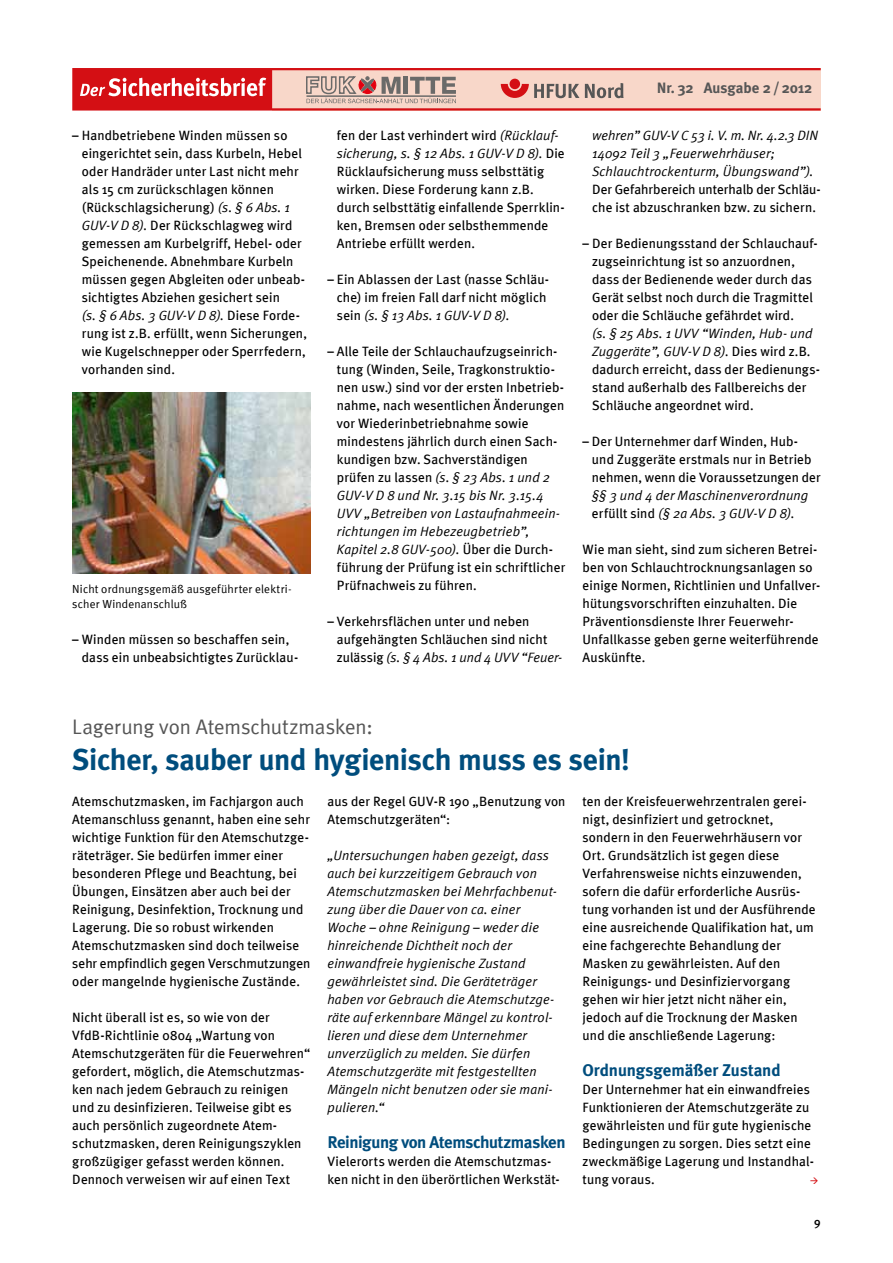
<style>
.page{position:relative;width:893px;height:1263px;background:#fff}
.page>*{position:absolute;margin:0;border:0;box-sizing:border-box;transform-origin:0 0}
.t1{font:700 30px "Meta Plus";letter-spacing:-.01em;color:#004d7d}
.t2{font:21px "Meta Plus Normal";letter-spacing:-.01em;color:#565656}
.t3{font:700 16.95px "Meta Plus";letter-spacing:-.015em;color:#004d7d}
.t4{font:700 15px "Meta Plus";color:#565656}
.t5{font:13.5px/18px "Meta Plus";letter-spacing:.01em;color:#000}
.t6{font:italic 13.5px/18px "Meta Plus Normal";letter-spacing:.015em;color:#000}
.t7{font:500 12px "Meta Plus";color:#000}
.t8{font:11.7px/15px "Meta Plus Normal";letter-spacing:.015em;color:#000}
.s1{font-family:"Meta Plus Normal";font-style:italic}
.s2{font-family:"Meta Plus";font-style:normal}
</style>
<div class="page">
<svg style="left:72px;top:68px;width:749px;height:43px;background:#e2928b"></svg>
<img style="left:72px;top:392px;width:238px;height:182px">
<p class="t5" style="left:82px;top:127px;width:225px;text-indent:-10px">– Handbetriebene Winden müssen so eingerichtet sein, dass Kurbeln, Hebel oder Handräder unter Last nicht mehr als 15 cm zurückschlagen können (Rückschlagsicherung) <span class="s1">(s. § 6 Abs. 1<br>GUV-V D 8).</span> Der Rückschlagweg wird gemessen am Kurbelgriff, Hebel- oder Speichenende. Abnehmbare Kurbeln müssen gegen Abgleiten oder unbeab&shy;sichtigtes Abziehen gesichert sein</p>
<p class="t6" style="left:82px;top:306px;width:220px">(s. § 6 Abs. 3 GUV-V D 8). <span class="s2">Diese Forde-</span></p>
<p class="t5" style="left:82px;top:324px;width:227px;text-align:justify">rung ist z.B. erfüllt, wenn Sicherungen, wie Kugelschnepper oder Sperrfedern, vorhanden sind.</p>
<p class="t8" style="left:72px;top:582px;width:221px">Nicht ordnungsgemäß ausgeführter elektri&shy;scher Windenanschluß</p>
<p class="t5" style="left:82px;top:630px;width:218px;text-indent:-10px">– Winden müssen so beschaffen sein, dass ein unbeabsichtigtes Zurücklau-</p>
<p class="t5" style="left:337px;top:126px;width:223px">fen der Last verhindert wird <span class="s1">(Rücklauf-</span></p>
<p class="t6" style="left:337px;top:144px;width:229px">sicherung, s. § 12 Abs. 1 GUV-V D 8). <span class="s2">Die</span></p>
<p class="t5" style="left:337px;top:162px;width:229px">Rücklaufsicherung muss selbsttätig wirken. Diese Forderung kann z.B. durch selbsttätig einfallende Sperrklin&shy;ken, Bremsen oder selbsthemmende Antriebe erfüllt werden.</p>
<p class="t5" style="left:327px;top:270px;width:223px;text-align:center">– Ein Ablassen der Last (nasse Schläu&shy;che) im freien Fall darf nicht möglich</p>
<p class="t6" style="left:337px;top:306px;width:174px"><span class="s2">sein</span> (s. § 13 Abs. 1 GUV-V D 8).</p>
<p class="t5" style="left:337px;top:342px;width:229px;text-indent:-10px">– Alle Teile der Schlauchaufzugseinrich&shy;tung (Winden, Seile, Tragkonstruktio&shy;nen usw.) sind vor der ersten Inbetrieb&shy;nahme, nach wesentlichen Änderungen vor Wiederinbetriebnahme sowie mindestens jährlich durch einen Sach&shy;kundigen bzw. Sachverständigen</p>
<p class="t6" style="left:337px;top:468px;width:225px"><span class="s2">prüfen zu lassen</span> (s. § 23 Abs. 1 und 2<br>GUV-V D 8 und Nr. 3.15 bis Nr. 3.15.4<br>UVV „Betreiben von Lastaufnahmeein&shy;richtungen im Hebezeugbetrieb”, Kapitel 2.8 GUV-500). <span class="s2">Über die Durch-</span></p>
<p class="t5" style="left:337px;top:558px;width:230px">führung der Prüfung ist ein schriftlicher<br>Prüfnachweis zu führen.</p>
<p class="t5" style="left:337px;top:612px;width:212px;text-indent:-10px">– Verkehrsflächen unter und neben aufgehängten Schläuchen sind nicht</p>
<p class="t6" style="left:337px;top:648px;width:227px"><span class="s2">zulässig</span> (s. § 4 Abs. 1 und 4 UVV “Feuer-</p>
<p class="t4" style="left:657px;top:79px;width:157px">Nr. 32 Ausgabe 2/2012</p>
<p class="t6" style="left:592px;top:126px;width:227px">wehren” GUV-V C 53 i. V. m. Nr. 4.2.3 DIN<br>14092 Teil 3 „Feuerwehrhäuser;<br>Schlauchtrockenturm, Übungswand”).</p>
<p class="t5" style="left:592px;top:180px;width:230px">Der Gefahrbereich unterhalb der Schläu&shy;che ist abzuschranken bzw. zu sichern.</p>
<p class="t5" style="left:592px;top:234px;width:227px;text-indent:-10px">– Der Bedienungsstand der Schlauchauf&shy;zugseinrichtung ist so anzuordnen, dass der Bedienende weder durch das Gerät selbst noch durch die Tragmittel oder die Schläuche gefährdet wird.</p>
<p class="t6" style="left:592px;top:324px;width:222px">(s. § 25 Abs. 1 UVV “Winden, Hub- und<br>Zuggeräte”, GUV-V D 8). <span class="s2">Dies wird z.B.</span></p>
<p class="t5" style="left:592px;top:360px;width:229px">dadurch erreicht, dass der Bedienungs&shy;stand außerhalb des Fallbereichs der<br>Schläuche angeordnet wird.</p>
<p class="t5" style="left:592px;top:432px;width:230px;text-indent:-9px">– Der Unternehmer darf Winden, Hub&shy;und Zuggeräte erstmals nur in Betrieb nehmen, wenn die Voraussetzungen der</p>
<p class="t6" style="left:592px;top:486px;width:218px">§§ 3 und 4 der Maschinenverordnung <span class="s2">erfüllt sind</span> (§ 2a Abs. 3 GUV-V D 8).</p>
<p class="t5" style="left:583px;top:540px;width:238px">Wie man sieht, sind zum sicheren Betrei&shy;ben von Schlauchtrocknungsanlagen so einige Normen, Richtlinien und Unfallver&shy;hütungsvorschriften einzuhalten. Die Präventionsdienste Ihrer Feuerwehr-Unfallkasse geben gerne weiterführende Auskünfte.</p>
<h2 class="t2" style="left:72px;top:715px;width:302px">Lagerung von Atemschutzmasken:</h2>
<h1 class="t1" style="left:72px;top:743px;width:559px">Sicher, sauber und hygienisch muss es sein!</h1>
<p class="t5" style="left:72px;top:793px;width:240px">Atemschutzmasken, im Fachjargon auch Atemanschluss genannt, haben eine sehr wichtige Funktion für den Atemschutzge&shy;räteträger. Sie bedürfen immer einer besonderen Pflege und Beachtung, bei Übungen, Einsätzen aber auch bei der Reinigung, Desinfektion, Trocknung und Lagerung. Die so robust wirkenden Atemschutzmasken sind doch teilweise sehr empfindlich gegen Verschmutzungen oder mangelnde hygienische Zustände.</p>
<p class="t5" style="left:72px;top:1008px;width:239px">Nicht überall ist es, so wie von der VfdB-Richtlinie 0804 „Wartung von Atemschutzgeräten für die Feuerwehren“ gefordert, möglich, die Atemschutzmas&shy;ken nach jedem Gebrauch zu reinigen und zu desinfizieren. Teilweise gibt es auch persönlich zugeordnete Atem&shy;schutzmasken, deren Reinigungszyklen großzügiger gefasst werden können.<br>Dennoch verweisen wir auf einen Text</p>
<p class="t5" style="left:327px;top:792px;width:240px">aus der Regel GUV-R 190 „Benutzung von<br>Atemschutzgeräten“:</p>
<p class="t6" style="left:327px;top:846px;width:231px">„Untersuchungen haben gezeigt, dass auch bei kurzzeitigem Gebrauch von Atemschutzmasken bei Mehrfachbenut&shy;zung über die Dauer von ca. einer Woche – ohne Reinigung – weder die hinreichende Dichtheit noch der einwandfreie hygienische Zustand gewährleistet sind. Die Geräteträger haben vor Gebrauch die Atemschutzge&shy;räte auf erkennbare Mängel zu kontrol&shy;lieren und diese dem Unternehmer unverzüglich zu melden. Sie dürfen Atemschutzgeräte mit festgestellten Mängeln nicht benutzen oder sie mani&shy;pulieren.“</p>
<p class="t3" style="left:327px;top:1133px;width:240px">Reinigung von Atemschutzmasken</p>
<p class="t5" style="left:327px;top:1153px;width:234px">Vielerorts werden die Atemschutzmas&shy;ken nicht in den überörtlichen Werkstät-</p>
<p class="t5" style="left:583px;top:792px;width:235px">ten der Kreisfeuerwehrzentralen gerei&shy;nigt, desinfiziert und getrocknet, sondern in den Feuerwehrhäusern vor Ort. Grundsätzlich ist gegen diese Verfahrensweise nichts einzuwenden, sofern die dafür erforderliche Ausrüs&shy;tung vorhanden ist und der Ausführende eine ausreichende Qualifikation hat, um eine fachgerechte Behandlung der Masken zu gewährleisten. Auf den Reinigungs- und Desinfiziervorgang gehen wir hier jetzt nicht näher ein, jedoch auf die Trocknung der Masken und die anschließende Lagerung:</p>
<p class="t3" style="left:583px;top:1061px;width:200px">Ordnungsgemäßer Zustand</p>
<p class="t5" style="left:583px;top:1081px;width:233px">Der Unternehmer hat ein einwandfreies Funktionieren der Atemschutzgeräte zu gewährleisten und für gute hygienische Bedingungen zu sorgen. Dies setzt eine zweckmäßige Lagerung und Instandhal&shy;tung voraus.</p>
<p class="t7" style="left:814px;top:1215px;width:8px">9</p>
</div>
